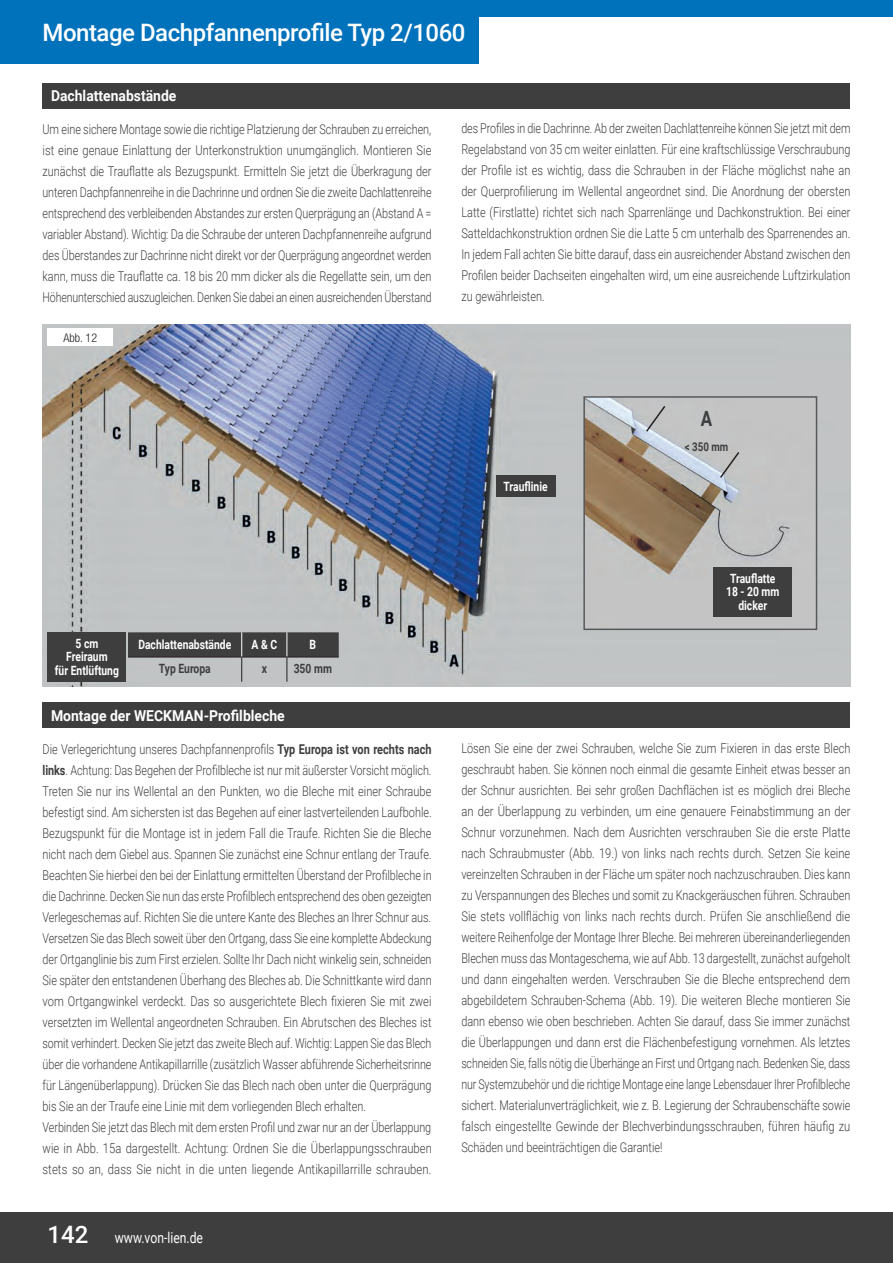
<style>
.page{position:relative;width:893px;height:1263px;background:#fff}
.page>*{position:absolute;margin:0;border:0;box-sizing:border-box;transform-origin:0 0}
.t1{font:500 24px "Roboto";letter-spacing:-.02em;color:#fff}
.t2{font:700 21px "Roboto";color:#3e3e3f;scale:.81 1}
.t3{font:700 15px "Roboto";color:#fff;scale:.93 1}
.t4{font:15px "Roboto";color:#fff;scale:.81 1}
.t5{font:300 13.5px/21px "Roboto";color:#3e3e3f;scale:.81 1}
.t6{font:300 13.5px/21px "Roboto";color:#3e3e3f;text-align:justify;scale:.8 1}
.t7{font:300 13.5px/21px "Roboto";color:#3e3e3f;text-align:justify;scale:.79 1}
.t8{font:700 12.75px/13.5px "Roboto";color:#fff;text-align:center;scale:.81 1}
.t9{font:700 12.75px "Roboto";color:#3e3e3f;scale:.81 1}
.t10{font:300 condensed 12px "Helvetica Neue LT Pro";color:#231f20}
.t11{font:700 12px "Roboto";color:#3e3e3f;scale:.81 1}
.s1{font-weight:700}
.s2{font-weight:500;font-size:24px}
</style>
<div class="page">
<div style="left:0;top:1212px;width:893px;height:51px;background:#3e3e3f"></div>
<div style="left:0;top:0;width:893px;height:17px;background:#0072bc"></div>
<div style="left:0;top:0;width:478px;height:64px;background:#0072bc"></div>
<img style="left:43px;top:324px;width:807px;height:363px">
<div style="left:48px;top:328px;width:65px;height:18px;background:#fff"></div>
<img style="left:586px;top:399px;width:228px;height:228px">
<div style="left:583px;top:396px;width:234px;height:234px;border:2px solid #57585a"></div>
<svg style="left:645px;top:404px;width:22px;height:29px"></svg>
<svg style="left:718px;top:450px;width:23px;height:29px"></svg>
<div style="left:43px;top:83px;width:807px;height:26px;background:#3e3e3f"></div>
<div style="left:48px;top:632px;width:78px;height:50px;background:#3e3e3f"></div>
<div style="left:496px;top:475px;width:59px;height:22px;background:#3e3e3f"></div>
<svg style="left:128px;top:632px;width:211px;height:50px;background:#7f8081"></svg>
<hr style="left:128px;top:657px;width:114px;height:1px;background:#231f20">
<hr style="left:242px;top:657px;width:45px;height:1px;background:#231f20">
<hr style="left:287px;top:657px;width:52px;height:1px;background:#231f20">
<div style="left:714px;top:567px;width:78px;height:49px;background:#3e3e3f"></div>
<div style="left:43px;top:703px;width:807px;height:25px;background:#3e3e3f"></div>
<h1 class="t1" style="left:43px;top:19px;width:424px">Montage Dachpfannenprofile Typ 2/1060</h1>
<p class="t3" style="left:51px;top:87px;width:136px">Dachlattenabstände</p>
<p class="t6" style="left:43px;top:119px;width:488px">Um eine sichere Montage sowie die richtige Platzierung der Schrauben zu erreichen, ist eine genaue Einlattung der Unterkonstruktion unumgänglich. Montieren Sie zunächst die Trauflatte als Bezugspunkt. Ermitteln Sie jetzt die Überkragung der unteren Dachpfannenreihe in die Dachrinne und ordnen Sie die zweite Dachlattenreihe entsprechend des verbleibenden Abstandes zur ersten Querprägung an (Abstand A = variabler Abstand). Wichtig: Da die Schraube der unteren Dachpfannenreihe aufgrund des Überstandes zur Dachrinne nicht direkt vor der Querprägung angeordnet werden kann, muss die Trauflatte ca. 18 bis 20 mm dicker als die Regellatte sein, um den Höhenunterschied auszugleichen. Denken Sie dabei an einen ausreichenden Überstand</p>
<p class="t7" style="left:461px;top:118px;width:494px">des Profiles in die Dachrinne. Ab der zweiten Dachlattenreihe können Sie jetzt mit dem Regelabstand von 35 cm weiter einlatten. Für eine kraftschlüssige Verschraubung der Profile ist es wichtig, dass die Schrauben in der Fläche möglichst nahe an der Querprofilierung im Wellental angeordnet sind. Die Anordnung der obersten Latte (Firstlatte) richtet sich nach Sparrenlänge und Dachkonstruktion. Bei einer Satteldachkonstruktion ordnen Sie die Latte 5 cm unterhalb des Sparrenendes an.<br>In jedem Fall achten Sie bitte darauf, dass ein ausreichender Abstand zwischen den Profilen beider Dachseiten eingehalten wird, um eine ausreichende Luftzirkulation zu gewährleisten.</p>
<p class="t10" style="left:64px;top:330px;width:35px">Abb. 12</p>
<p class="t8" style="left:55px;top:637px;width:81px">5 cm<br>Freiraum<br>für Entlüftung</p>
<p class="t8" style="left:138px;top:637px;width:116px">Dachlattenabstände</p>
<p class="t8" style="left:251px;top:637px;width:33px">A &amp; C</p>
<p class="t8" style="left:310px;top:637px;width:10px">B</p>
<p class="t9" style="left:159px;top:661px;width:65px">Typ Europa</p>
<p class="t9" style="left:262px;top:661px;width:8px">x</p>
<p class="t9" style="left:294px;top:661px;width:49px">350 mm</p>
<p class="t8" style="left:503px;top:480px;width:56px">Trauflinie</p>
<h2 class="t2" style="left:701px;top:407px;width:16px">A</h2>
<p class="t11" style="left:685px;top:440px;width:55px">&lt; 350 mm</p>
<p class="t8" style="left:726px;top:571px;width:67px">Trauflatte<br>18 - 20 mm dicker</p>
<p class="t3" style="left:51px;top:707px;width:253px">Montage der WECKMAN-Profilbleche</p>
<p class="t5" style="left:43px;top:739px;width:482px">Die Verlegerichtung unseres Dachpfannenprofils <span class="s1">Typ Europa ist von rechts nach links</span>. Achtung: Das Begehen der Profilbleche ist nur mit äußerster Vorsicht möglich.<br>Treten Sie nur ins Wellental an den Punkten, wo die Bleche mit einer Schraube befestigt sind. Am sichersten ist das Begehen auf einer lastverteilenden Laufbohle.<br>Bezugspunkt für die Montage ist in jedem Fall die Traufe. Richten Sie die Bleche nicht nach dem Giebel aus. Spannen Sie zunächst eine Schnur entlang der Traufe.<br>Beachten Sie hierbei den bei der Einlattung ermittelten Überstand der Profilbleche in die Dachrinne. Decken Sie nun das erste Profilblech entsprechend des oben gezeigten Verlegeschemas auf. Richten Sie die untere Kante des Bleches an Ihrer Schnur aus.<br>Versetzen Sie das Blech soweit über den Ortgang, dass Sie eine komplette Abdeckung der Ortganglinie bis zum First erzielen. Sollte Ihr Dach nicht winkelig sein, schneiden Sie später den entstandenen Überhang des Bleches ab. Die Schnittkante wird dann vom Ortgangwinkel verdeckt. Das so ausgerichtete Blech fixieren Sie mit zwei versetzten im Wellental angeordneten Schrauben. Ein Abrutschen des Bleches ist somit verhindert. Decken Sie jetzt das zweite Blech auf. Wichtig: Lappen Sie das Blech über die vorhandene Antikapillarrille (zusätzlich Wasser abführende Sicherheitsrinne für Längenüberlappung). Drücken Sie das Blech nach oben unter die Querprägung bis Sie an der Traufe eine Linie mit dem vorliegenden Blech erhalten.<br>Verbinden Sie jetzt das Blech mit dem ersten Profil und zwar nur an der Überlappung wie in Abb. 15a dargestellt. Achtung: Ordnen Sie die Überlappungsschrauben stets so an, dass Sie nicht in die unten liegende Antikapillarrille schrauben.</p>
<p class="t5" style="left:461px;top:738px;width:482px;text-align:justify">Lösen Sie eine der zwei Schrauben, welche Sie zum Fixieren in das erste Blech geschraubt haben. Sie können noch einmal die gesamte Einheit etwas besser an der Schnur ausrichten. Bei sehr großen Dachflächen ist es möglich drei Bleche an der Überlappung zu verbinden, um eine genauere Feinabstimmung an der Schnur vorzunehmen. Nach dem Ausrichten verschrauben Sie die erste Platte nach Schraubmuster (Abb. 19.) von links nach rechts durch. Setzen Sie keine vereinzelten Schrauben in der Fläche um später noch nachzuschrauben. Dies kann zu Verspannungen des Bleches und somit zu Knackgeräuschen führen. Schrauben Sie stets vollflächig von links nach rechts durch. Prüfen Sie anschließend die weitere Reihenfolge der Montage Ihrer Bleche. Bei mehreren übereinanderliegenden Blechen muss das Montageschema, wie auf Abb. 13 dargestellt, zunächst aufgeholt und dann eingehalten werden. Verschrauben Sie die Bleche entsprechend dem abgebildetem Schrauben-Schema (Abb. 19). Die weiteren Bleche montieren Sie dann ebenso wie oben beschrieben. Achten Sie darauf, dass Sie immer zunächst die Überlappungen und dann erst die Flächenbefestigung vornehmen. Als letztes schneiden Sie, falls nötig die Überhänge an First und Ortgang nach. Bedenken Sie, dass nur Systemzubehör und die richtige Montage eine lange Lebensdauer Ihrer Profilbleche sichert. Materialunverträglichkeit, wie z. B. Legierung der Schraubenschäfte sowie falsch eingestellte Gewinde der Blechverbindungsschrauben, führen häufig zu Schäden und beeinträchtigen die Garantie!</p>
<p class="t4" style="left:48px;top:1229px;width:193px"><span class="s2">142</span> www.von-lien.de</p>
</div>
